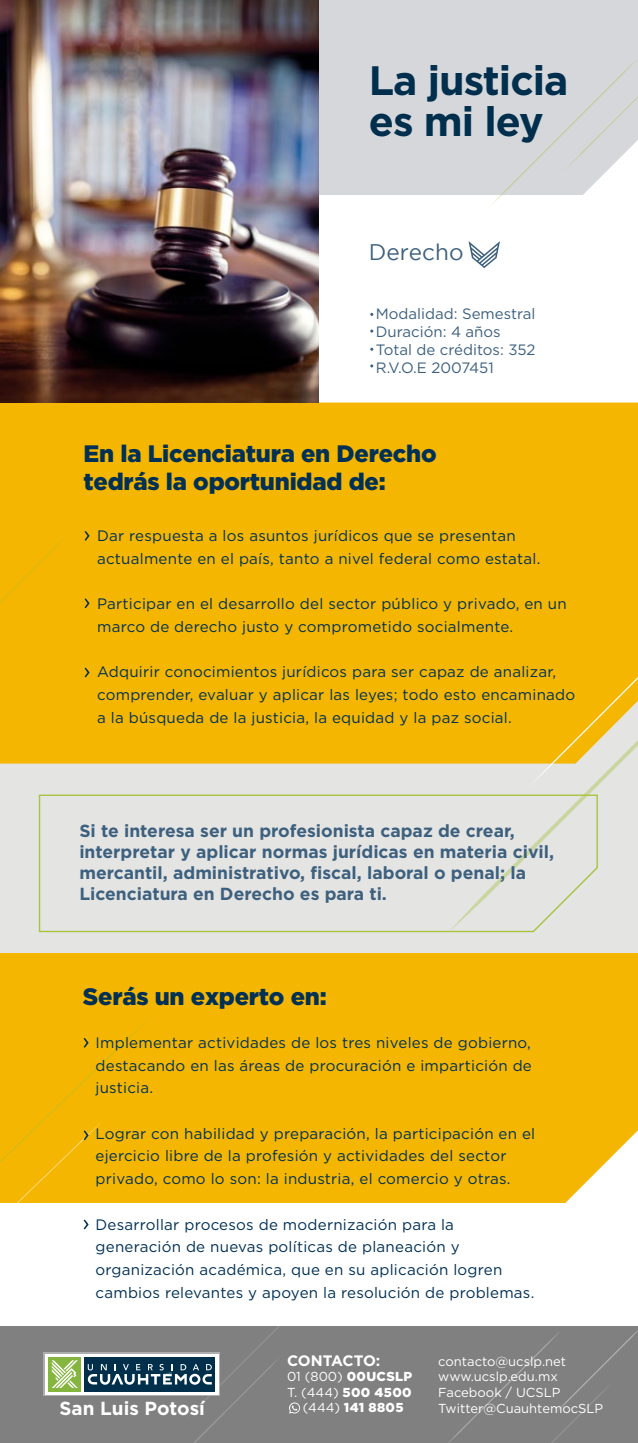
<style>
.page{position:relative;width:638px;height:1443px;background:#fff}
.page>*{position:absolute;margin:0;border:0;box-sizing:border-box;transform-origin:0 0}
.t1{font:700 41px/41px "Gotham";letter-spacing:-.025em;color:#002f4e}
.t2{font:900 23.75px/28.5px "Gotham";letter-spacing:-.01em;color:#003056}
.t3{font:22.5px "Gotham";color:#3d607e}
.t4{font:700 18.88px "Gotham";color:#fff}
.t5{font:700 17.5px/21px "Gotham";color:#3d607e}
.t6{font:15.12px/22.6px "Gotham";letter-spacing:.015em;color:#003056}
.t7{font:700 15.12px "Gotham";letter-spacing:-.02em;color:#fff}
.t8{font:15px/18px "Gotham";color:#3d607e}
.t9{font:13px/15.6px "Gotham";color:#fff}
.t10{font:900 13px/15.6px "Gotham";letter-spacing:.025em;color:#fff;text-align:center}
.s1{font-weight:400}
</style>
<div class="page">
<div style="left:0;top:598px;width:638px;height:397px;background:#e4e4e3"></div>
<div style="left:0;top:402px;width:638px;height:361px;background:#f4b600"></div>
<svg style="left:448px;top:641px;width:190px;height:153px;fill:#f4b600"></svg>
<div style="left:0;top:530px;width:73px;height:152px;background:#f4b600"></div>
<div style="left:0;top:952px;width:638px;height:250px;background:#f4b600"></div>
<div style="left:319px;top:0;width:319px;height:195px;background:#d5d7db"></div>
<img style="left:0;top:0;width:319px;height:402px">
<svg style="left:488px;top:21px;width:150px;height:184px;background:#d9dbdd"></svg>
<svg style="left:468px;top:241px;width:32px;height:27px"></svg>
<div style="left:0;top:1326px;width:638px;height:117px;background:#808080"></div>
<svg style="left:448px;top:1330px;width:190px;height:113px"></svg>
<svg style="left:85px;top:667px;width:5px;height:10px"></svg>
<svg style="left:85px;top:598px;width:5px;height:10px"></svg>
<svg style="left:85px;top:531px;width:5px;height:10px"></svg>
<svg style="left:563px;top:1130px;width:75px;height:73px"></svg>
<svg style="left:0;top:1020px;width:154px;height:210px"></svg>
<svg style="left:38px;top:794px;width:560px;height:139px"></svg>
<div style="left:44px;top:1352px;width:176px;height:44px;background:linear-gradient(to bottom,#fff,#fff)"></div>
<div style="left:84px;top:1357px;width:131px;height:34px;background:#002f4c"></div>
<div style="left:48px;top:1357px;width:33px;height:34px;background:#84b53f"></div>
<svg style="left:52px;top:1360px;width:26px;height:27px"></svg>
<svg style="left:88px;top:1326px;width:212px;height:117px"></svg>
<h1 class="t1" style="left:369px;top:60px;width:201px">La justicia es mi ley</h1>
<h3 class="t3" style="left:369px;top:240px;width:96px">Derecho</h3>
<p class="t8" style="left:376px;top:304px;width:161px">Modalidad: Semestral<br>Duración: 4 años<br>Total de créditos: 352<br>R.V.O.E 2007451</p>
<h2 class="t2" style="left:83px;top:439px;width:355px">En la Licenciatura en Derecho tedrás la oportunidad de:</h2>
<p class="t6" style="left:97px;top:524px;width:445px">Dar respuesta a los asuntos jurídicos que se presentan actualmente en el país, tanto a nivel federal como estatal.</p>
<p class="t6" style="left:97px;top:592px;width:471px">Participar en el desarrollo del sector público y privado, en un marco de derecho justo y comprometido socialmente.</p>
<p class="t6" style="left:97px;top:660px;width:480px">Adquirir conocimientos jurídicos para ser capaz de analizar, comprender, evaluar y aplicar las leyes; todo esto encaminado a la búsqueda de la justicia, la equidad y la paz social.</p>
<p class="t5" style="left:79px;top:820px;width:476px">Si te interesa ser un profesionista capaz de crear, interpretar y aplicar normas jurídicas en materia civil, mercantil, administrativo, fiscal, laboral o penal; la Licenciatura en Derecho es para ti.</p>
<h2 class="t2" style="left:83px;top:982px;width:245px">Serás un experto en:</h2>
<p class="t6" style="left:96px;top:1031px;width:438px;text-align:justify">Implementar actividades de los tres niveles de gobierno, destacando en las áreas de procuración e impartición de justicia.</p>
<p class="t6" style="left:96px;top:1121px;width:441px">Lograr con habilidad y preparación, la participación en el ejercicio libre de la profesión y actividades del sector privado, como lo son: la industria, el comercio y otras.</p>
<p class="t6" style="left:96px;top:1212px;width:440px">Desarrollar procesos de modernización para la generación de nuevas políticas de planeación y organización académica, que en su aplicación logren cambios relevantes y apoyen la resolución de problemas.</p>
<p class="t4" style="left:60px;top:1395px;width:147px">San Luis Potosí</p>
<p class="t7" style="left:287px;top:1350px;width:95px">CONTACTO:</p>
<p class="t10" style="left:287px;top:1368px;width:127px"><span class="s1">01 (800)</span> 00UCSLP<br><span class="s1">T. (444)</span> 500 4500 <span class="s1">(444)</span> 141 8805</p>
<p class="t9" style="left:438px;top:1353px;width:166px">contacto@ucslp.net www.ucslp.edu.mx<br>Facebook / UCSLP<br>Twitter@CuauhtemocSLP</p>
</div>
